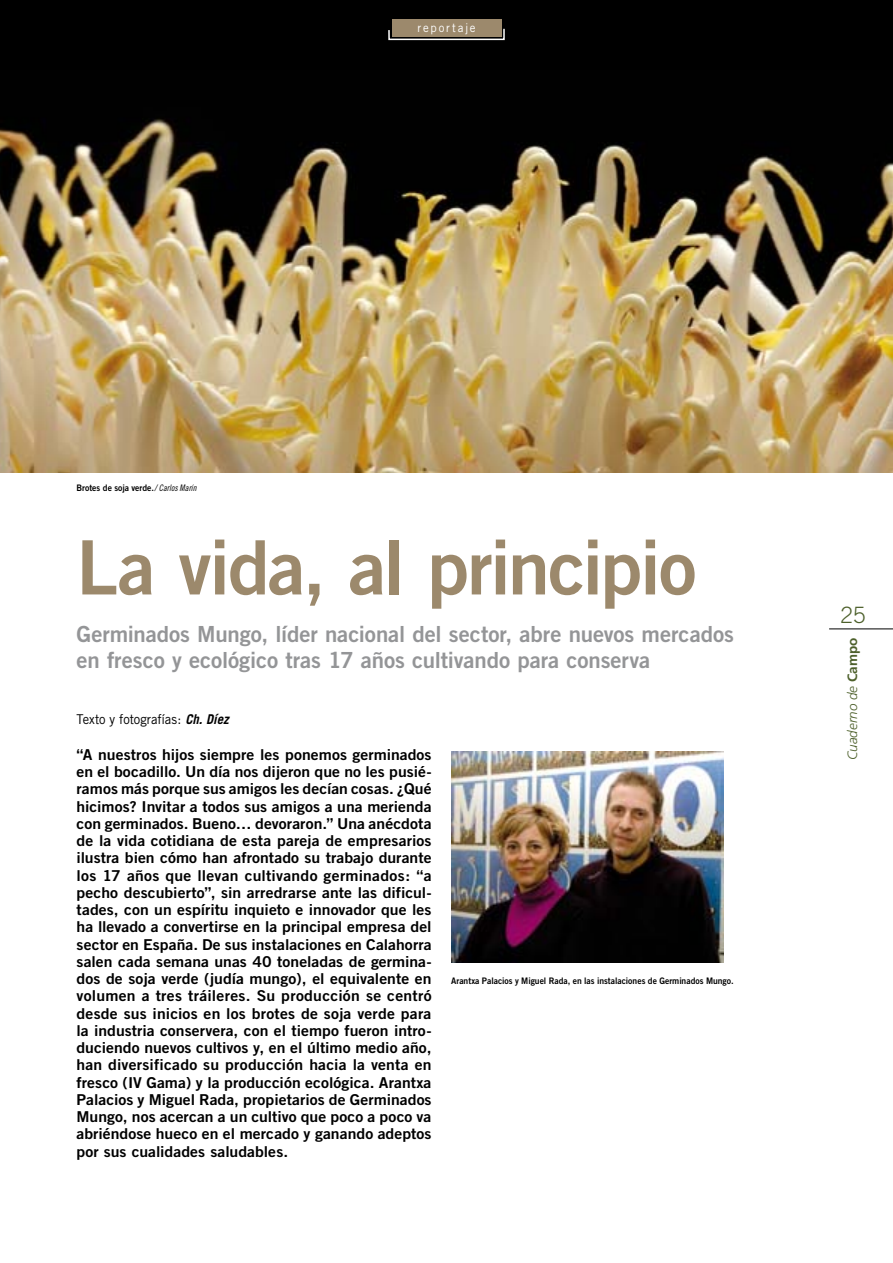
<style>
.page{position:relative;width:893px;height:1263px;background:#fff}
.page>*{position:absolute;margin:0;border:0;box-sizing:border-box;transform-origin:0 0}
.t1{font:75px "Trade Gothic Bold Two";letter-spacing:-.03em;color:#9c896c}
.t2{font:300 22.5px "Trade Gothic";color:#4d602b}
.t3{font:22.2px/25.5px "Trade Gothic Bold Two";letter-spacing:-.005em;color:#949597}
.t4{font:15px/17.2px "Trade Gothic Bold Two";letter-spacing:.005em;color:#000;text-align:justify;scale:1.05 1}
.t5{font:13.5px "Trade Gothic";letter-spacing:-.005em;color:#000;scale:.95 1}
.t6{font:italic 300 13.5px "Frutiger";color:#4d602b}
.t7{font:12px "Trade Gothic";letter-spacing:.16em;color:#fff;scale:.95 1}
.t8{font:9px "Trade Gothic Bold Two";color:#000;scale:.95 1}
.s1{font-family:"Trade Gothic Cond Eighteen Obl"}
.s2{font-weight:700;font-style:italic}
.s3{font-weight:700;font-style:normal}
</style>
<div class="page">
<hr style="left:829px;top:628px;width:64px;height:1px;background:#000">
<div style="left:0;top:0;width:893px;height:160px;background:#000"></div>
<img style="left:0;top:118px;width:893px;height:354px">
<div style="left:392px;top:19px;width:109px;height:17px;background:#9c896c"></div>
<svg style="left:388px;top:27px;width:117px;height:14px"></svg>
<img style="left:451px;top:752px;width:273px;height:211px">
<p class="t7" style="left:418px;top:20px;width:63px">reportaje</p>
<p class="t7" style="left:412px;top:23px;width:74px">en portada</p>
<p class="t8" style="left:77px;top:482px;width:128px">Brotes de soja verde.<span class="s1">/ Carlos Marín</span></p>
<h1 class="t1" style="left:77px;top:521px;width:621px">La vida, al principio</h1>
<h3 class="t3" style="left:77px;top:621px;width:659px">Germinados Mungo, líder nacional del sector, abre nuevos mercados en fresco y ecológico tras 17 años cultivando para conserva</h3>
<p class="t5" style="left:77px;top:711px;width:162px">Texto y fotografías: <span class="s2">Ch. Díez</span></p>
<p class="t4" style="left:77px;top:746px;width:340px">“A nuestros hijos siempre les ponemos germinados en el bocadillo. Un día nos dijeron que no les pusié&shy;ramos más porque sus amigos les decían cosas. ¿Qué hicimos? Invitar a todos sus amigos a una merienda con germinados. Bueno… devoraron.” Una anécdota de la vida cotidiana de esta pareja de empresarios ilustra bien cómo han afrontado su trabajo durante los 17 años que llevan cultivando germinados: “a pecho descubierto”, sin arredrarse ante las dificul&shy;tades, con un espíritu inquieto e innovador que les ha llevado a convertirse en la principal empresa del sector en España. De sus instalaciones en Calahorra salen cada semana unas 40 toneladas de germina&shy;dos de soja verde (judía mungo), el equivalente en volumen a tres tráileres. Su producción se centró desde sus inicios en los brotes de soja verde para la industria conservera, con el tiempo fueron intro&shy;duciendo nuevos cultivos y, en el último medio año, han diversificado su producción hacia la venta en fresco (IV Gama) y la producción ecológica. Arantxa Palacios y Miguel Rada, propietarios de Germinados Mungo, nos acercan a un cultivo que poco a poco va abriéndose hueco en el mercado y ganando adeptos por sus cualidades saludables.</p>
<p class="t8" style="left:451px;top:975px;width:299px">Arantxa Palacios y Miguel Rada, en las instalaciones de Germinados Mungo.</p>
<h2 class="t2" style="left:840px;top:601px;width:27px">25</h2>
<p class="t6" style="left:845px;top:760px;width:124px;rotate:-90deg">Cuaderno de <span class="s3">Campo</span></p>
</div>
